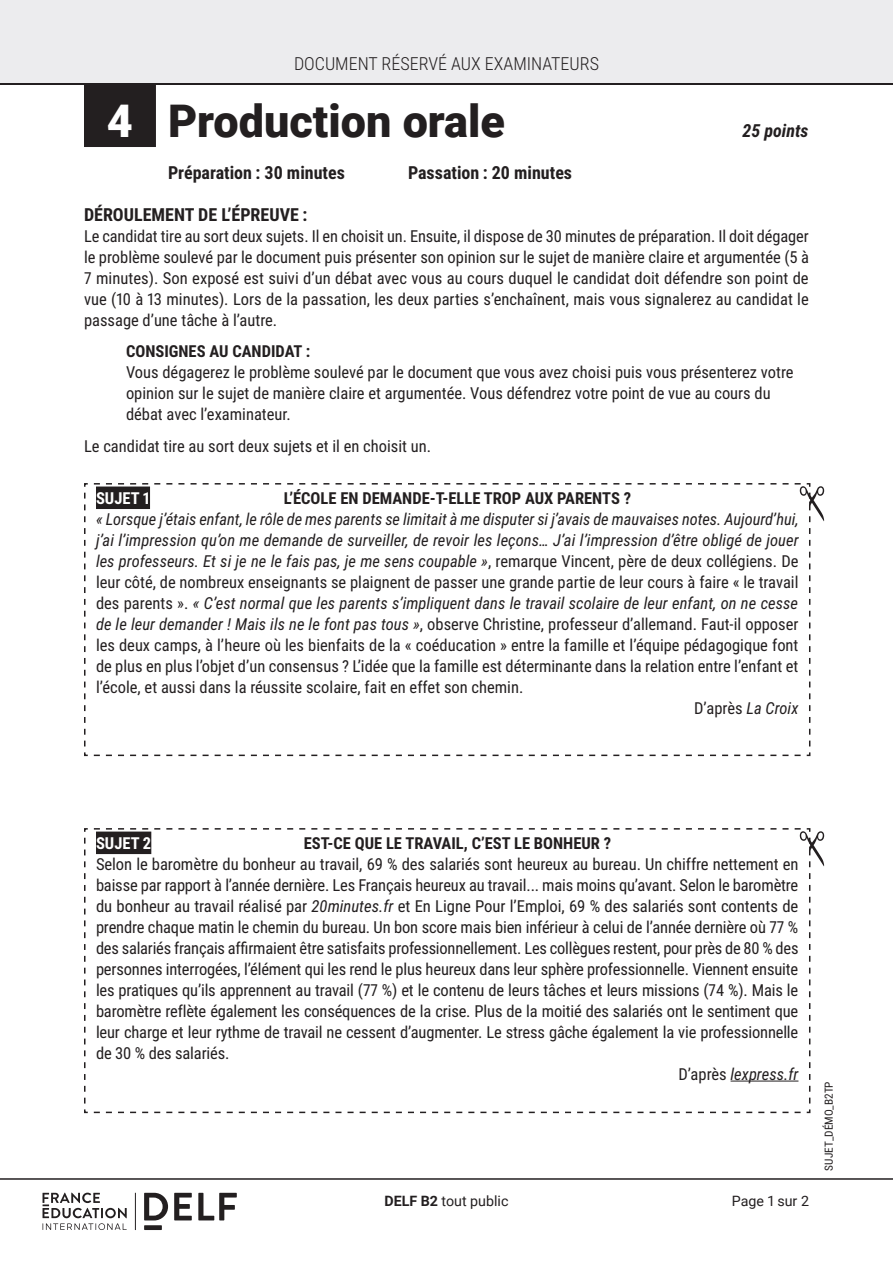
<style>
.page{position:relative;width:893px;height:1263px;background:#fff}
.page>*{position:absolute;margin:0;border:0;box-sizing:border-box;transform-origin:0 0}
.t1{font:900 45px "Roboto";color:#231f20}
.Exam__intro{font:700 18px "Roboto Condensed";color:#231f20}
.t2{font:300 18px "Roboto Condensed";color:#231f20}
.t3{font:italic 700 18px "Roboto Condensed";color:#231f20}
.Exam__sujet{font:16.5px/21px "Roboto Condensed";letter-spacing:-.01em;color:#231f20;text-align:justify}
.Exam___base{font:16.5px/21px "Roboto Condensed";color:#231f20;text-align:justify}
.Exam__Objectif{font:16.5px/21px "Roboto Condensed";color:#231f20}
.Exam__sujet-2{font:700 16.5px "Roboto Condensed";color:#231f20}
.Exam___base-2{font:italic 16.5px "Roboto Condensed";color:#231f20}
.Exam__sujet-3{font:700 16.5px "Roboto Condensed";color:#fff}
.t4{font:14.25px "Roboto";color:#231f20}
.t5{font:11.25px "Roboto Condensed";color:#231f20}
.s1{color:#fff}
.s2{font-weight:700}
.s3{font-style:italic}
.s4{font-style:normal}
</style>
<div class="page">
<div style="left:84px;top:84px;width:72px;height:63px;background:#231f20"></div>
<svg style="left:84px;top:752px;width:727px;height:5px"></svg>
<svg style="left:84px;top:483px;width:740px;height:264px"></svg>
<svg style="left:84px;top:1109px;width:727px;height:5px"></svg>
<svg style="left:84px;top:828px;width:740px;height:276px"></svg>
<hr style="left:0;top:1178px;width:893px;height:2px;background:#231f20">
<div style="left:0;top:0;width:893px;height:83px;background:#ececee"></div>
<hr style="left:0;top:83px;width:893px;height:2px;background:#231f20">
<svg style="left:144px;top:1193px;width:24px;height:27px"></svg>
<svg style="left:174px;top:1193px;width:18px;height:27px"></svg>
<svg style="left:198px;top:1193px;width:39px;height:27px"></svg>
<div style="left:144px;top:1225px;width:18px;height:5px;background:#231f20"></div>
<svg style="left:43px;top:1193px;width:84px;height:37px"></svg>
<hr style="left:135px;top:1193px;width:1px;height:37px;background:#231f20">
<p class="t2" style="left:294px;top:51px;width:306px">DOCUMENT RÉSERVÉ AUX EXAMINATEURS</p>
<p class="t1" style="left:107px;top:89px;width:400px"><span class="s1">4</span> Production orale</p>
<p class="t3" style="left:742px;top:117px;width:68px">25 points</p>
<p class="Exam__intro" style="left:168px;top:159px;width:178px">Préparation : 30 minutes</p>
<p class="Exam__intro" style="left:408px;top:159px;width:166px">Passation : 20 minutes</p>
<p class="Exam__intro" style="left:84px;top:201px;width:225px">DÉROULEMENT DE L’ÉPREUVE :</p>
<p class="Exam___base" style="left:84px;top:225px;width:726px">Le candidat tire au sort deux sujets. Il en choisit un. Ensuite, il dispose de 30 minutes de préparation. Il doit dégager le problème soulevé par le document puis présenter son opinion sur le sujet de manière claire et argumentée (5 à 7 minutes). Son exposé est suivi d’un débat avec vous au cours duquel le candidat doit défendre son point de vue (10 à 13 minutes). Lors de la passation, les deux parties s’enchaînent, mais vous signalerez au candidat le passage d’une tâche à l’autre.</p>
<p class="Exam__Objectif" style="left:126px;top:340px;width:669px"><span class="s2">CONSIGNES AU CANDIDAT :<br></span>Vous dégagerez le problème soulevé par le document que vous avez choisi puis vous présenterez votre opinion sur le sujet de manière claire et argumentée. Vous défendrez votre point de vue au cours du débat avec l’examinateur.</p>
<p class="Exam___base" style="left:84px;top:435px;width:349px">Le candidat tire au sort deux sujets et il en choisit un.</p>
<p class="Exam__sujet-3" style="left:96px;top:486px;width:56px">SUJET 1</p>
<p class="Exam__sujet-2" style="left:284px;top:486px;width:349px">L’ÉCOLE EN DEMANDE-T-ELLE TROP AUX PARENTS ?</p>
<p class="Exam__sujet" style="left:96px;top:508px;width:704px"><span class="s3">« Lorsque j’étais enfant, le rôle de mes parents se limitait à me disputer si j’avais de mauvaises notes. Aujourd’hui, j’ai l’impression qu’on me demande de surveiller, de revoir les leçons… J’ai l’impression d’être obligé de jouer les professeurs. Et si je ne le fais pas, je me sens coupable »</span>, remarque Vincent, père de deux collégiens. De leur côté, de nombreux enseignants se plaignent de passer une grande partie de leur cours à faire « le travail des parents ». <span class="s3">« C’est normal que les parents s’impliquent dans le travail scolaire de leur enfant, on ne cesse de le leur demander ! Mais ils ne le font pas tous »</span>, observe Christine, professeur d’allemand. Faut-il opposer les deux camps, à l’heure où les bienfaits de la « coéducation » entre la famille et l’équipe pédagogique font de plus en plus l’objet d’un consensus ? L’idée que la famille est déterminante dans la relation entre l’enfant et l’école, et aussi dans la réussite scolaire, fait en effet son chemin.</p>
<p class="Exam__sujet" style="left:694px;top:697px;width:106px">D’après <span class="s3">La Croix</span></p>
<p class="Exam__sujet-3" style="left:96px;top:831px;width:57px">SUJET 2</p>
<p class="Exam__sujet-2" style="left:304px;top:831px;width:309px">EST-CE QUE LE TRAVAIL, C’EST LE BONHEUR ?</p>
<p class="Exam__sujet" style="left:96px;top:853px;width:704px">Selon le baromètre du bonheur au travail, 69 % des salariés sont heureux au bureau. Un chiffre nettement en baisse par rapport à l’année dernière. Les Français heureux au travail... mais moins qu’avant. Selon le baromètre du bonheur au travail réalisé par <span class="s3">20minutes.fr</span> et En Ligne Pour l’Emploi, 69 % des salariés sont contents de prendre chaque matin le chemin du bureau. Un bon score mais bien inférieur à celui de l’année dernière où 77 % des salariés français affirmaient être satisfaits professionnellement. Les collègues restent, pour près de 80 % des personnes interrogées, l’élément qui les rend le plus heureux dans leur sphère professionnelle. Viennent ensuite les pratiques qu’ils apprennent au travail (77 %) et le contenu de leurs tâches et leurs missions (74 %). Mais le baromètre reflète également les conséquences de la crise. Plus de la moitié des salariés ont le sentiment que leur charge et leur rythme de travail ne cessent d’augmenter. Le stress gâche également la vie professionnelle de 30 % des salariés.</p>
<p class="Exam___base-2" style="left:678px;top:1062px;width:122px"><span class="s4">D’après</span> lexpress.fr</p>
<p class="t4" style="left:384px;top:1190px;width:126px"><span class="s2">DELF B2</span> tout public</p>
<p class="t4" style="left:732px;top:1190px;width:79px">Page 1 sur 2</p>
<p class="t5" style="left:821px;top:1170px;width:91px;rotate:-90deg">SUJET_DÉMO_B2TP</p>
</div>
